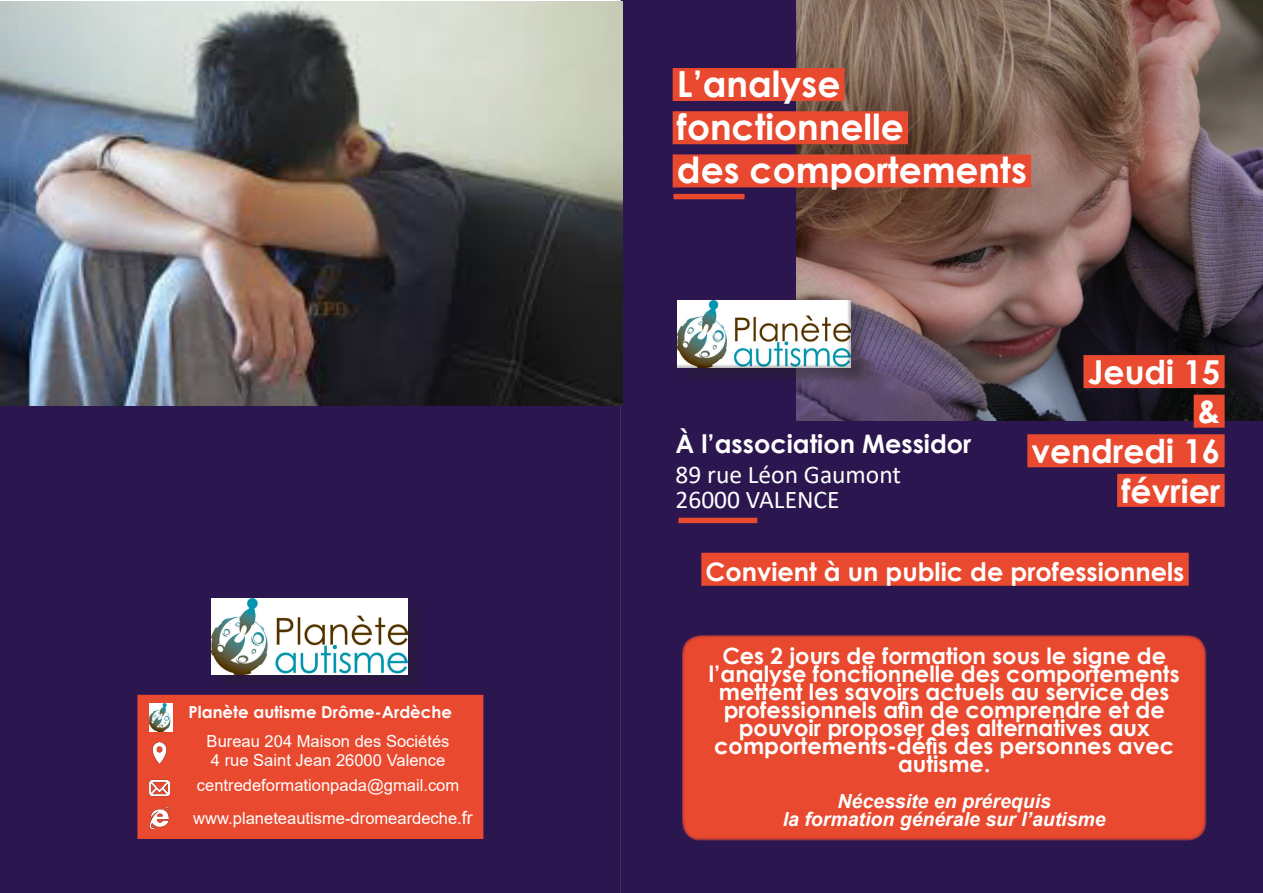
<style>
.page{position:relative;width:1263px;height:893px;background:#fff}
.page>*{position:absolute;margin:0;border:0;box-sizing:border-box;transform-origin:0 0}
.t1{font:700 36px "Century Gothic";color:#fff}
.t2{font:700 33px "Century Gothic";color:#fff}
.t3{font:700 25.5px/30px "Century Gothic";color:#fff}
.t4{font:25.5px "Calibri";color:#fff}
.t5{font:700 22.5px/18px "Century Gothic";color:#fff;text-align:center}
.t6{font:italic 700 19.5px/18px "Arial";color:#fff;text-align:center}
.t7{font:16.5px "Arial";color:#fff}
.t8{font:700 16.5px "Century Gothic";color:#fff}
.s1{font-size:18px}
.s2{font-family:"Calibri";font-weight:400}
</style>
<div class="page">
<div style="left:621px;top:0;width:642px;height:893px;background:#2c1650"></div>
<div style="left:672px;top:192px;width:74px;height:9px;background:#e9492e;border:2px solid #2c1650"></div>
<div style="left:677px;top:516px;width:82px;height:9px;background:#e9492e;border:2px solid #2c1650"></div>
<img style="left:797px;top:0;width:466px;height:421px">
<div style="left:701px;top:553px;width:488px;height:33px;background:#e9492e"></div>
<div style="left:683px;top:636px;width:522px;height:204px;background:#e9492e;border-radius:18px"></div>
<div style="left:682px;top:635px;width:524px;height:206px;border:2px solid #e9492e;border-radius:18px"></div>
<div style="left:673px;top:68px;width:172px;height:33px;background:#e9492e"></div>
<div style="left:673px;top:111px;width:235px;height:33px;background:#e9492e"></div>
<div style="left:673px;top:154px;width:358px;height:33px;background:#e9492e"></div>
<div style="left:1083px;top:355px;width:141px;height:33px;background:#e9492e"></div>
<div style="left:1194px;top:395px;width:30px;height:33px;background:#e9492e"></div>
<div style="left:1027px;top:434px;width:197px;height:33px;background:#e9492e"></div>
<div style="left:1117px;top:474px;width:107px;height:33px;background:#e9492e"></div>
<div style="left:680px;top:302px;width:189px;height:83px;background:#231f20;opacity:.4"></div>
<div style="left:677px;top:300px;width:174px;height:67px;background:#231f20;opacity:.3"></div>
<div style="left:0;top:405px;width:621px;height:488px;background:#2c1650"></div>
<div style="left:137px;top:695px;width:346px;height:144px;background:#e9492e"></div>
<img style="left:152px;top:742px;width:15px;height:21px">
<img style="left:149px;top:779px;width:21px;height:18px">
<img style="left:149px;top:808px;width:21px;height:20px">
<img style="left:149px;top:703px;width:23px;height:28px">
<img style="left:0;top:2px;width:622px;height:403px">
<div style="left:213px;top:601px;width:214px;height:92px;background:#2a1747"></div>
<img style="left:211px;top:599px;width:197px;height:75px">
<p class="t8" style="left:189px;top:699px;width:265px">Planète autisme Drôme-Ardèche</p>
<p class="t7" style="left:207px;top:729px;width:244px">Bureau 204 Maison des Sociétés</p>
<p class="t7" style="left:211px;top:749px;width:236px">4 rue Saint Jean 26000 Valence</p>
<p class="t7" style="left:197px;top:774px;width:264px">centredeformationpada@gmail.com</p>
<p class="t7" style="left:193px;top:807px;width:281px">www.planeteautisme-dromeardeche.<span class="s1">fr</span></p>
<p class="t1" style="left:677px;top:56px;width:165px">L’analyse</p>
<p class="t1" style="left:677px;top:100px;width:228px">fonctionnelle</p>
<p class="t1" style="left:677px;top:143px;width:351px">des comportements</p>
<p class="t3" style="left:675px;top:427px;width:297px">À l’association Messidor<br><span class="s2">89 rue Léon Gaumont</span></p>
<p class="t4" style="left:675px;top:482px;width:166px">26000 VALENCE</p>
<p class="t2" style="left:1088px;top:347px;width:134px">Jeudi 15</p>
<p class="t2" style="left:1198px;top:386px;width:24px">&amp;</p>
<p class="t2" style="left:1031px;top:426px;width:190px">vendredi 16</p>
<p class="t2" style="left:1121px;top:466px;width:101px">février</p>
<p class="t3" style="left:705px;top:556px;width:480px">Convient à un public de professionnels</p>
<p class="t5" style="left:709px;top:645px;width:472px">Ces 2 jours de formation sous le signe de l’analyse fonctionnelle des comportements mettent les savoirs actuels au service des professionnels afin de comprendre et de pouvoir proposer des alternatives aux comportements-défis des personnes avec autisme.</p>
<p class="t6" style="left:783px;top:792px;width:324px">Nécessite en prérequis<br>la formation générale sur l’autisme</p>
</div>
